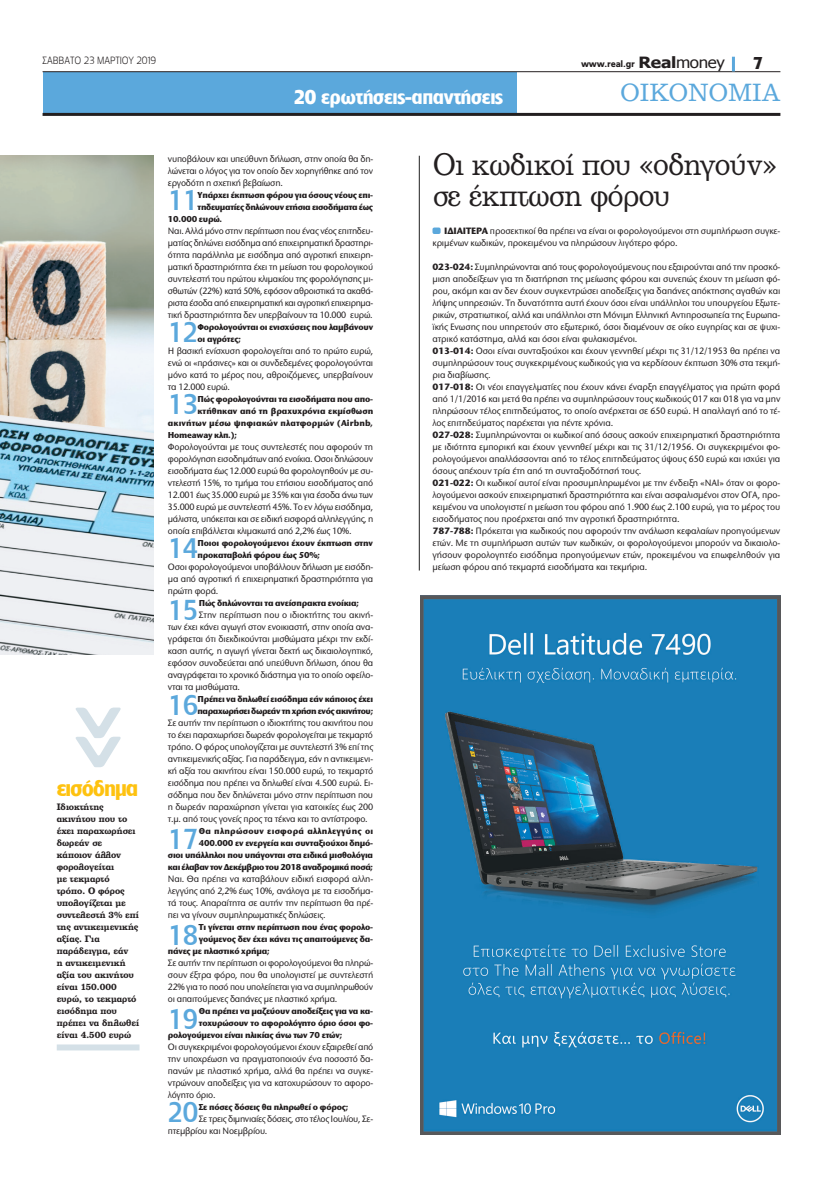
<style>
.page{position:relative;width:823px;height:1191px;background:#fff}
.page>*{position:absolute;margin:0;border:0;box-sizing:border-box;transform-origin:0 0}
.t1{font:30px/31px "PF Clarendon";letter-spacing:-.02em;color:#231f20;scale:.9 1}
.t2{font:500 26.9px "PF Lounge";letter-spacing:-.025em;color:#5ba8dc;scale:.95 1}
.t3{font:24px "PF Clarendon";color:#5ba8dc;scale:.96 1}
.t4{font:700 21px "PF Lounge";letter-spacing:-.02em;color:#fec210}
.t5{font:700 19px "PF Lounge";color:#fff}
.t6{font:700 16px "PF Lounge";color:#231f20}
.t7{font:300 10px "PF Lounge";letter-spacing:-.005em;color:#231f20;scale:.96 1}
.t8{font:500 9.6px/12px "Stone Sans ITC Hel";letter-spacing:-.015em;color:#231f20;text-align:justify;scale:.95 1}
.t9{font:500 9.6px/12px "Stone Sans ITC Hel";letter-spacing:-.015em;color:#231f20;scale:.96 1}
.t10{font:500 9.6px/12px "Stone Sans ITC Hel";letter-spacing:-.015em;color:#231f20;text-align:justify;scale:.94 1}
.t11{font:500 9.6px/12px "Stone Sans ITC Hel";letter-spacing:-.035em;color:#231f20;scale:.95 1}
.t12{font:700 9px/12px "Stone Sans ITC Hel";letter-spacing:-.025em;color:#231f20;scale:.95 1}
.t13{font:700 9px/12px "PF Clarendon";color:#231f20;scale:.94 1}
.t14{font:700 9px "Stone Sans ITC Hel";letter-spacing:.01em;color:#231f20;scale:.95 1}
.t15{font:700 9px "Stone Sans ITC Hel";color:#231f20;scale:.95 1}
.t16{font:900 9px "PF Catalog";letter-spacing:-.02em;color:#231f20;scale:.96 1}
.s1{font-family:"Tahoma";font-weight:700;font-size:15.5px}
.s2{font-family:"Tahoma";font-weight:400;font-size:15.5px}
.s3{font-weight:700}
</style>
<div class="page">
<div style="left:43px;top:72px;width:473px;height:41px;background:#5ba8dc"></div>
<hr style="left:43px;top:71px;width:737px;height:1px;background:#231f20">
<hr style="left:43px;top:113px;width:737px;height:3px;background:#231f20">
<hr style="left:731px;top:57px;width:3px;height:14px;background:#5ba8dc">
<img style="left:0;top:156px;width:154px;height:498px">
<div style="left:432px;top:227px;width:8px;height:7px;background:#5ba8dc;border-radius:2px"></div>
<div style="left:57px;top:1044px;width:82px;height:6px;background:#d4e0e7"></div>
<svg style="left:75px;top:707px;width:46px;height:60px"></svg>
<hr style="left:419px;top:156px;width:1px;height:414px;background:#1e1f1e">
<img style="left:420px;top:595px;width:360px;height:539px">
<p class="t7" style="left:43px;top:55px;width:120px">ΣΑΒΒΑΤΟ 23 MAΡΤΙΟΥ 2019</p>
<p class="t16" style="left:580px;top:59px;width:151px">www.real.gr <span class="s1">Real</span><span class="s2">money</span></p>
<h3 class="t6" style="left:752px;top:54px;width:11px">7</h3>
<h3 class="t4" style="left:57px;top:775px;width:83px">εισόδημα</h3>
<p class="t13" style="left:57px;top:801px;width:89px">Ιδιοκτήτης ακινήτου που το έχει παραχωρήσει δωρεάν σε κάποιον άλλον φορολογείται<br>με τεκμαρτό τρόπο. Ο φόρος υπολογίζεται με συντελεστή 3% επί της αντικειμενικής αξίας. Για παράδειγμα, εάν<br>η αντικειμενική αξία του ακινήτου είναι 150.000 ευρώ, το τεκμαρτό εισόδημα που πρέπει να δηλωθεί είναι 4.500 ευρώ</p>
<h3 class="t5" style="left:294px;top:86px;width:211px">20 ερωτήσεις-απαντήσεις</h3>
<h3 class="t3" style="left:620px;top:80px;width:168px">OIKONOMIA</h3>
<p class="t8" style="left:168px;top:153px;width:217px">νυποβάλουν και υπεύθυνη δήλωση, στην οποία θα δη&shy;λώνεται ο λόγος για τον οποίο δεν χορηγήθηκε από τον εργοδότη η σχετική βεβαίωση.</p>
<h2 class="t2" style="left:168px;top:185px;width:33px">11</h2>
<p class="t12" style="left:197px;top:189px;width:186px">Υπάρχει έκπτωση φόρου για όσους νέους επι-</p>
<p class="t12" style="left:197px;top:201px;width:186px">τηδευματίες δηλώνουν ετήσια εισοδήματα έως</p>
<p class="t12" style="left:168px;top:213px;width:59px">10.000 ευρώ.</p>
<p class="t10" style="left:168px;top:225px;width:220px">Ναι. Αλλά μόνο στην περίπτωση που ένας νέος επιτηδευ&shy;ματίας δηλώνει εισόδημα από επιχειρηματική δραστηρι&shy;ότητα παράλληλα με εισόδημα από αγροτική επιχειρη&shy;ματική δραστηριότητα έχει τη μείωση του φορολογικού συντελεστή του πρώτου κλιμακίου της φορολόγησης μι&shy;σθωτών (22%) κατά 50%, εφόσον αθροιστικά τα ακαθά&shy;ριστα έσοδα από επιχειρηματική και αγροτική επιχειρημα&shy;τική δραστηριότητα δεν υπερβαίνουν τα 10.000 ευρώ.</p>
<h2 class="t2" style="left:168px;top:317px;width:33px">12</h2>
<p class="t12" style="left:197px;top:321px;width:186px">Φορολογούνται οι ενισχύσεις που λαμβάνουν οι αγρότες;</p>
<p class="t8" style="left:168px;top:345px;width:217px">Η βασική ενίσχυση φορολογείται από το πρώτο ευρώ, ενώ οι «πράσινες» και οι συνδεδεμένες φορολογούνται μόνο κατά το μέρος που, αθροιζόμενες, υπερβαίνουν τα 12.000 ευρώ.</p>
<h2 class="t2" style="left:168px;top:389px;width:33px">13</h2>
<p class="t12" style="left:197px;top:393px;width:186px">Πώς φορολογούνται τα εισοδήματα που απο-</p>
<p class="t15" style="left:197px;top:405px;width:186px">κτήθηκαν από τη βραχυχρόνια εκμίσθωση</p>
<p class="t14" style="left:168px;top:417px;width:217px">ακινήτων μέσω ψηφιακών πλατφορμών (Airbnb,</p>
<p class="t12" style="left:168px;top:429px;width:74px">Homeaway κλπ.);</p>
<p class="t8" style="left:168px;top:441px;width:218px">Φορολογούνται με τους συντελεστές που αφορούν τη φορολόγηση εισοδημάτων από ενοίκια. Οσοι δηλώσουν εισοδήματα έως 12.000 ευρώ θα φορολογηθούν με συ&shy;ντελεστή 15%, το τμήμα του ετήσιου εισοδήματος από 12.001 έως 35.000 ευρώ με 35% και για έσοδα άνω των 35.000 ευρώ με συντελεστή 45%. Το εν λόγω εισόδημα, μάλιστα, υπόκειται και σε ειδική εισφορά αλληλεγγύης, η οποία επιβάλλεται κλιμακωτά από 2,2% έως 10%.</p>
<h2 class="t2" style="left:168px;top:533px;width:33px">14</h2>
<p class="t12" style="left:197px;top:537px;width:186px">Ποιοι φορολογούμενοι έχουν έκπτωση στην προκαταβολή φόρου έως 50%;</p>
<p class="t8" style="left:168px;top:561px;width:217px">Οσοι φορολογούμενοι υποβάλλουν δήλωση με εισόδη&shy;μα από αγροτική ή επιχειρηματική δραστηριότητα για πρώτη φορά.</p>
<h2 class="t2" style="left:168px;top:595px;width:33px">15</h2>
<p class="t12" style="left:199px;top:597px;width:170px">Πώς δηλώνονται τα ανείσπρακτα ενοίκια;</p>
<p class="t8" style="left:168px;top:609px;width:217px;text-indent:31px">Στην περίπτωση που ο ιδιοκτήτης του ακινή&shy;των έχει κάνει αγωγή στον ενοικιαστή, στην οποία ανα&shy;γράφεται ότι διεκδικούνται μισθώματα μέχρι την εκδί&shy;καση αυτής, η αγωγή γίνεται δεκτή ως δικαιολογητικό, εφόσον συνοδεύεται από υπεύθυνη δήλωση, όπου θα αναγράφεται το χρονικό διάστημα για το οποίο οφείλο&shy;νται τα μισθώματα.</p>
<h2 class="t2" style="left:168px;top:690px;width:33px">16</h2>
<p class="t12" style="left:197px;top:693px;width:186px">Πρέπει να δηλωθεί εισόδημα εάν κάποιος έχει παραχωρήσει δωρεάν τη χρήση ενός ακινήτου;</p>
<p class="t8" style="left:168px;top:717px;width:217px">Σε αυτήν την περίπτωση ο ιδιοκτήτης του ακινήτου που το έχει παραχωρήσει δωρεάν φορολογείται με τεκμαρτό τρόπο. Ο φόρος υπολογίζεται με συντελεστή 3% επί της αντικειμενικής αξίας. Για παράδειγμα, εάν η αντικειμενι&shy;κή αξία του ακινήτου είναι 150.000 ευρώ, το τεκμαρτό εισόδημα που πρέπει να δηλωθεί είναι 4.500 ευρώ. Ει&shy;σόδημα που δεν δηλώνεται μόνο στην περίπτωση που η δωρεάν παραχώρηση γίνεται για κατοικίες έως 200 τ.μ. από τους γονείς προς τα τέκνα και το αντίστροφο.</p>
<h2 class="t2" style="left:168px;top:824px;width:33px">17</h2>
<p class="t12" style="left:168px;top:825px;width:217px;text-align:right">Θα πληρώσουν εισφορά αλληλεγγύης οι 400.000 εν ενεργεία και συνταξιούχοι δημό-<br>σιοι υπάλληλοι που υπάγονται στα ειδικά μισθολόγια και έλαβαν τον Δεκέμβριο του 2018 αναδρομικά ποσά;</p>
<p class="t8" style="left:168px;top:873px;width:217px">Ναι. Θα πρέπει να καταβάλουν ειδική εισφορά αλλη&shy;λεγγύης από 2,2% έως 10%, ανάλογα με τα εισοδήμα&shy;τά τους. Απαραίτητα σε αυτήν την περίπτωση θα πρέ&shy;πει να γίνουν συμπληρωματικές δηλώσεις.</p>
<h2 class="t2" style="left:168px;top:920px;width:33px">18</h2>
<p class="t12" style="left:199px;top:921px;width:185px">Τι γίνεται στην περίπτωση που ένας φορολο-</p>
<p class="t12" style="left:199px;top:933px;width:185px">γούμενος δεν έχει κάνει τις απαιτούμενες δα-</p>
<p class="t12" style="left:168px;top:945px;width:108px">πάνες με πλαστικό χρήμα;</p>
<p class="t8" style="left:168px;top:957px;width:217px">Σε αυτήν την περίπτωση οι φορολογούμενοι θα πληρώ&shy;σουν έξτρα φόρο, που θα υπολογιστεί με συντελεστή 22% για το ποσό που υπολείπεται για να συμπληρωθούν οι απαιτούμενες δαπάνες με πλαστικό χρήμα.</p>
<h2 class="t2" style="left:168px;top:1004px;width:33px">19</h2>
<p class="t12" style="left:199px;top:1005px;width:185px">Θα πρέπει να μαζεύουν αποδείξεις για να κα-</p>
<p class="t12" style="left:199px;top:1017px;width:185px">τοχυρώσουν το αφορολόγητο όριο όσοι φο-</p>
<p class="t12" style="left:168px;top:1029px;width:185px">ρολογούμενοι είναι ηλικίας άνω των 70 ετών;</p>
<p class="t8" style="left:168px;top:1041px;width:217px">Οι συγκεκριμένοι φορολογούμενοι έχουν εξαιρεθεί από την υποχρέωση να πραγματοποιούν ένα ποσοστό δα&shy;πανών με πλαστικό χρήμα, αλλά θα πρέπει να συγκε&shy;ντρώνουν αποδείξεις για να κατοχυρώσουν το αφορο&shy;λόγητο όριο.</p>
<h2 class="t2" style="left:168px;top:1097px;width:33px">20</h2>
<p class="t12" style="left:199px;top:1101px;width:159px">Σε πόσες δόσεις θα πληρωθεί ο φόρος;</p>
<p class="t11" style="left:168px;top:1113px;width:217px;text-indent:31px">Σε τρεις διμηνιαίες δόσεις, στο τέλος Ιουλίου, Σε&shy;πτεμβρίου και Νοεμβρίου.</p>
<h1 class="t1" style="left:433px;top:149px;width:383px">Οι κωδικοί που «οδηγούν» σε έκπτωση φόρου</h1>
<p class="t9" style="left:432px;top:225px;width:364px;text-indent:12px"><span class="s3">ΙΔΙΑΊΤΕΡΑ</span> προσεκτικοί θα πρέπει να είναι οι φορολογούμενοι στη συμπλήρωση συγκε&shy;κριμένων κωδικών, προκειμένου να πληρώσουν λιγότερο φόρο.</p>
<p class="t9" style="left:432px;top:261px;width:364px"><span class="s3">023-024:</span> Συμπληρώνονται από τους φορολογούμενους που εξαιρούνται από την προσκό&shy;μιση αποδείξεων για τη διατήρηση της μείωσης φόρου και συνεπώς έχουν τη μείωση φό&shy;ρου, ακόμη και αν δεν έχουν συγκεντρώσει αποδείξεις για δαπάνες απόκτησης αγαθών και λήψης υπηρεσιών. Τη δυνατότητα αυτή έχουν όσοι είναι υπάλληλοι του υπουργείου Εξωτε&shy;ρικών, στρατιωτικοί, αλλά και υπάλληλοι στη Μόνιμη Ελληνική Αντιπροσωπεία της Ευρωπα&shy;ϊκής Ενωσης που υπηρετούν στο εξωτερικό, όσοι διαμένουν σε οίκο ευγηρίας και σε ψυχι&shy;ατρικό κατάστημα, αλλά και όσοι είναι φυλακισμένοι.<br><span class="s3">013-014:</span> Οσοι είναι συνταξιούχοι και έχουν γεννηθεί μέχρι τις 31/12/1953 θα πρέπει να συμπληρώσουν τους συγκεκριμένους κωδικούς για να κερδίσουν έκπτωση 30% στα τεκμή&shy;ρια διαβίωσης.<br><span class="s3">017-018:</span> Οι νέοι επαγγελματίες που έχουν κάνει έναρξη επαγγέλματος για πρώτη φορά από 1/1/2016 και μετά θα πρέπει να συμπληρώσουν τους κωδικούς 017 και 018 για να μην πληρώσουν τέλος επιτηδεύματος, το οποίο ανέρχεται σε 650 ευρώ. Η απαλλαγή από το τέ&shy;λος επιτηδεύματος παρέχεται για πέντε χρόνια.<br><span class="s3">027-028:</span> Συμπληρώνονται οι κωδικοί από όσους ασκούν επιχειρηματική δραστηριότητα με ιδιότητα εμπορική και έχουν γεννηθεί μέχρι και τις 31/12/1956. Οι συγκεκριμένοι φο&shy;ρολογούμενοι απαλλάσσονται από το τέλος επιτηδεύματος ύψους 650 ευρώ και ισχύει για όσους απέχουν τρία έτη από τη συνταξιοδότησή τους.<br><span class="s3">021-022:</span> Οι κωδικοί αυτοί είναι προσυμπληρωμένοι με την ένδειξη «ΝΑΙ» όταν οι φορο&shy;λογούμενοι ασκούν επιχειρηματική δραστηριότητα και είναι ασφαλισμένοι στον ΟΓΑ, προ&shy;κειμένου να υπολογιστεί η μείωση του φόρου από 1.900 έως 2.100 ευρώ, για το μέρος του εισοδήματος που προέρχεται από την αγροτική δραστηριότητα.<br><span class="s3">787-788:</span> Πρόκειται για κωδικούς που αφορούν την ανάλωση κεφαλαίων προηγούμενων ετών. Με τη συμπλήρωση αυτών των κωδικών, οι φορολογούμενοι μπορούν να δικαιολο&shy;γήσουν φορολογητέο εισόδημα προηγούμενων ετών, προκειμένου να επωφεληθούν για μείωση φόρου από τεκμαρτά εισοδήματα και τεκμήρια.</p>
</div>
